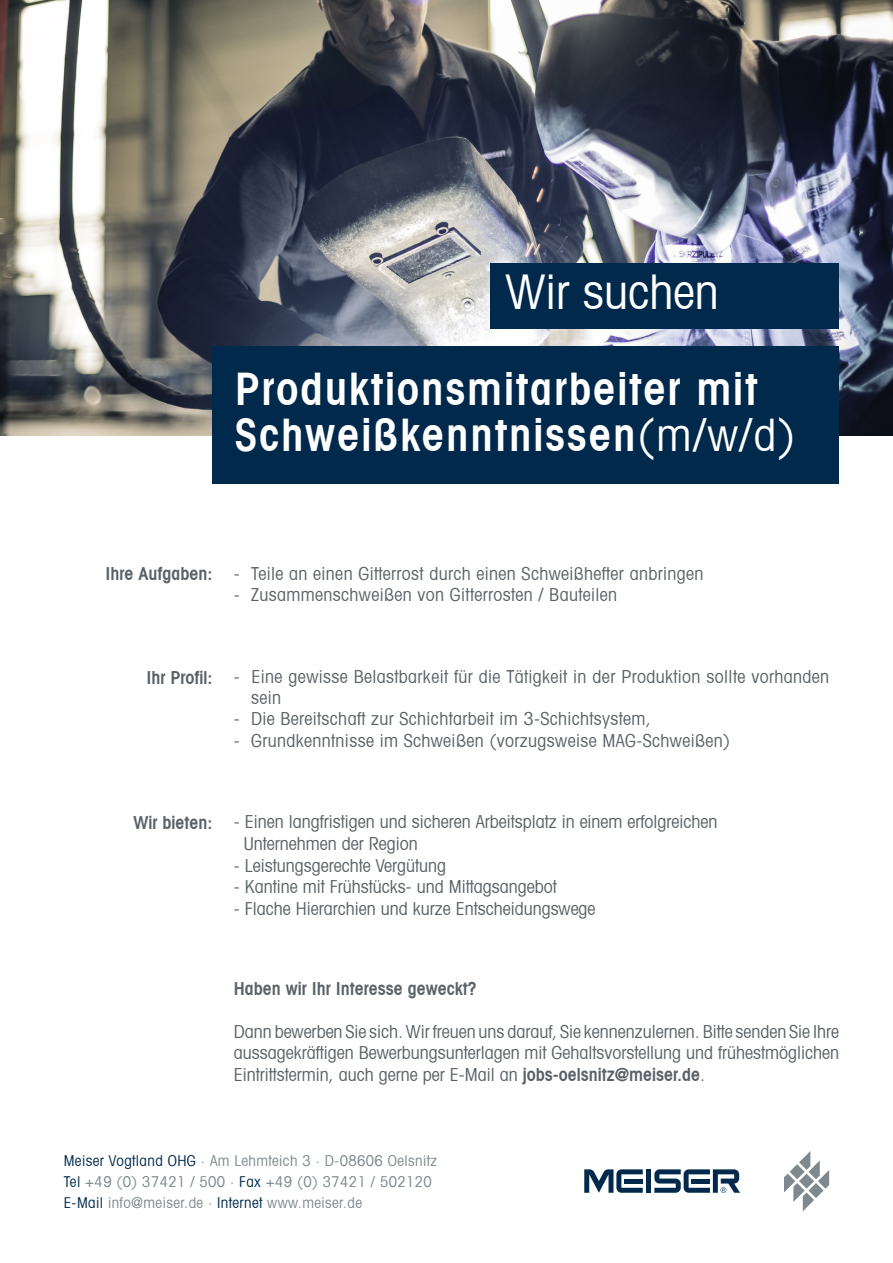
<style>
.page{position:relative;width:893px;height:1263px;background:#fff}
.page>*{position:absolute;margin:0;border:0;box-sizing:border-box;transform-origin:0 0}
.t1{font:condensed 48px "Avant Garde";color:#fff}
.t2{font:600 condensed 45px/46.5px "Avant Garde";letter-spacing:.04em;color:#fff}
.t3{font:condensed 18px/21.6px "Avant Garde";letter-spacing:.02em;color:#5a6166;text-align:justify}
.t4{font:condensed 18px "Avant Garde";color:#5a6166}
.t5{font:600 condensed 18px "Avant Garde";color:#5a6166}
.t6{font:condensed 15px "Avant Garde";letter-spacing:.025em;color:#7e888d}
.s1{font-weight:400}
.s2{color:#fff}
.s3{font-weight:600}
.s4{color:#00294b}
</style>
<div class="page">
<div style="left:646px;top:1169px;width:5px;height:24px;background:#00294b"></div>
<svg style="left:584px;top:1169px;width:59px;height:24px"></svg>
<svg style="left:654px;top:1169px;width:86px;height:24px"></svg>
<svg style="left:784px;top:1151px;width:45px;height:60px"></svg>
<img style="left:0;top:0;width:893px;height:436px">
<div style="left:490px;top:263px;width:349px;height:65px;background:#00294b"></div>
<div style="left:213px;top:347px;width:626px;height:137px;background:#00294b"></div>
<p class="t1" style="left:505px;top:262px;width:215px">Wir suchen</p>
<p class="t2" style="left:235px;top:365px;width:562px">Produktionsmitarbeiter mit<br>Schweißkenntnissen<span class="s1">(m/w/d)</span></p>
<p class="t5" style="left:106px;top:562px;width:109px">Ihre Aufgaben:</p>
<p class="t3" style="left:234px;top:562px;width:471px">- Teile an einen Gitterrost durch einen Schweißhefter anbringen</p>
<p class="t3" style="left:234px;top:583px;width:385px">- Zusammenschweißen von Gitterrosten / Bauteilen</p>
<p class="t5" style="left:147px;top:666px;width:68px">Ihr Profil:</p>
<p class="t3" style="left:234px;top:666px;width:597px">- Eine gewisse Belastbarkeit für die Tätigkeit in der Produktion sollte vorhanden</p>
<p class="t3" style="left:234px;top:687px;width:49px"><span class="s2">-</span> sein</p>
<p class="t3" style="left:234px;top:708px;width:419px">- Die Bereitschaft zur Schichtarbeit im 3-Schichtsystem,</p>
<p class="t3" style="left:234px;top:729px;width:498px">- Grundkenntnisse im Schweißen (vorzugsweise MAG-Schweißen)</p>
<p class="t5" style="left:133px;top:811px;width:81px">Wir bieten:</p>
<p class="t4" style="left:234px;top:811px;width:485px">- Einen langfristigen und sicheren Arbeitsplatz in einem erfolgreichen</p>
<p class="t4" style="left:244px;top:832px;width:175px">Unternehmen der Region</p>
<p class="t4" style="left:234px;top:854px;width:214px">- Leistungsgerechte Vergütung</p>
<p class="t4" style="left:234px;top:875px;width:324px">- Kantine mit Frühstücks- und Mittagsangebot</p>
<p class="t4" style="left:234px;top:897px;width:363px">- Flache Hierarchien und kurze Entscheidungswege</p>
<p class="t5" style="left:234px;top:977px;width:245px">Haben wir Ihr Interesse geweckt?</p>
<p class="t3" style="left:234px;top:1020px;width:607px">Dann bewerben Sie sich. Wir freuen uns darauf, Sie kennenzulernen. Bitte senden Sie Ihre aussagekräftigen Bewerbungsunterlagen mit Gehaltsvorstellung und frühestmöglichen Eintrittstermin, auch gerne per E-Mail an <span class="s3">jobs-oelsnitz@meiser.de</span>.</p>
<p class="t6" style="left:64px;top:1152px;width:375px"><span class="s4">Meiser Vogtland OHG</span> ∙ Am Lehmteich 3 ∙ D-08606 Oelsnitz</p>
<p class="t6" style="left:64px;top:1173px;width:370px"><span class="s4">Tel</span> +49 (0) 37421 / 500 ∙ <span class="s4">Fax</span> +49 (0) 37421 / 502120</p>
<p class="t6" style="left:64px;top:1194px;width:300px"><span class="s4">E-Mail</span> info@meiser.de ∙ <span class="s4">Internet</span> www.meiser.de</p>
</div>
